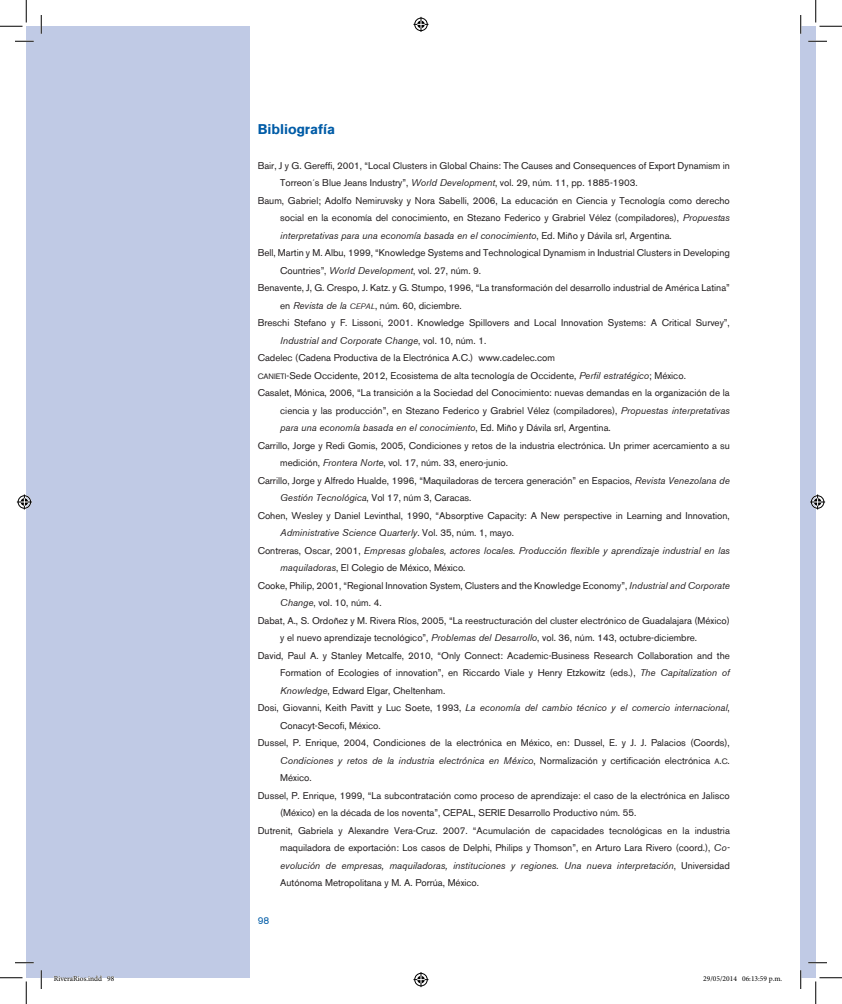
<style>
.page{position:relative;width:842px;height:1004px;background:#fff}
.page>*{position:absolute;margin:0;border:0;box-sizing:border-box;transform-origin:0 0}
.t1{font:700 13.75px "Akzidenz Grotesk BE";color:#005ca7}
.t2{font:10px "Akzidenz Grotesk BE";color:#005ca7}
.t3{font:9.75px "Akzidenz Grotesk BE";color:#231f20}
.t4{font:italic 9.75px "Akzidenz Grotesk BE";color:#231f20}
.t5{font:7.5px "Minion Pro";color:#000}
.s1{font-style:italic}
.s2{font-style:normal}
.s3{font-family:"Akzidenz Grotesk BE It SC800";font-size:7.75px}
.s4{font-family:"Akzidenz Grotesk BE Regular SC800";font-size:7.75px}
.s5{font-family:"Akzidenz Grotesk BE Regular SC800";font-style:normal;font-size:7.75px}
.s6{font-family:"Akzidenz Grotesk BE Regular SC800";font-style:normal}
</style>
<div class="page">
<div style="left:801px;top:26px;width:15px;height:952px;background:#c0cae5"></div>
<div style="left:26px;top:26px;width:224px;height:952px;background:#c0cae5"></div>
<svg style="left:15px;top:40px;width:19px;height:2px"></svg>
<svg style="left:808px;top:40px;width:19px;height:2px"></svg>
<svg style="left:15px;top:962px;width:19px;height:1px"></svg>
<svg style="left:808px;top:962px;width:19px;height:1px"></svg>
<svg style="left:40px;top:15px;width:2px;height:19px"></svg>
<svg style="left:40px;top:970px;width:2px;height:19px"></svg>
<svg style="left:800px;top:15px;width:1px;height:19px"></svg>
<svg style="left:800px;top:970px;width:1px;height:19px"></svg>
<svg style="left:0;top:0;width:27px;height:27px"></svg>
<svg style="left:0;top:977px;width:27px;height:27px"></svg>
<svg style="left:815px;top:0;width:27px;height:27px"></svg>
<svg style="left:815px;top:977px;width:27px;height:27px"></svg>
<svg style="left:413px;top:17px;width:15px;height:15px"></svg>
<svg style="left:413px;top:972px;width:15px;height:15px"></svg>
<svg style="left:17px;top:494px;width:15px;height:15px"></svg>
<svg style="left:810px;top:494px;width:15px;height:15px"></svg>
<svg style="left:54px;top:975px;width:61px;height:3px"></svg>
<h1 class="t1" style="left:258px;top:121px;width:79px">Bibliografía</h1>
<p class="t3" style="left:258px;top:160px;width:474px">Bair, J y G. Gereffi, 2001, “Local Clusters in Global Chains: The Causes and Consequences of Export Dynamism in</p>
<p class="t3" style="left:280px;top:177px;width:359px">Torreon´s Blue Jeans Industry”, <span class="s1">World Development</span>, vol. 29, núm. 11, pp. 1885-1903.</p>
<p class="t3" style="left:258px;top:195px;width:474px">Baum, Gabriel; Adolfo Nemiruvsky y Nora Sabelli, 2006, La educación en Ciencia y Tecnología como derecho</p>
<p class="t3" style="left:280px;top:212px;width:451px">social en la economía del conocimiento, en Stezano Federico y Grabriel Vélez (compiladores), <span class="s1">Propuestas</span></p>
<p class="t4" style="left:280px;top:229px;width:393px">interpretativas para una economía basada en el conocimiento<span class="s2">, Ed. Miño y Dávila srl, Argentina.</span></p>
<p class="t3" style="left:258px;top:247px;width:474px">Bell, Martin y M. Albu, 1999, “Knowledge Systems and Technological Dynamism in Industrial Clusters in Developing</p>
<p class="t3" style="left:280px;top:265px;width:202px">Countries”, <span class="s1">World Development</span>, vol. 27, núm. 9.</p>
<p class="t3" style="left:258px;top:282px;width:474px">Benavente, J, G. Crespo, J. Katz. y G. Stumpo, 1996, “La transformación del desarrollo industrial de América Latina”</p>
<p class="t3" style="left:280px;top:300px;width:183px">en <span class="s1">Revista de la</span> <span class="s3">CEPAL</span>, núm. 60, diciembre.</p>
<p class="t3" style="left:258px;top:317px;width:474px">Breschi Stefano y F. Lissoni, 2001. Knowledge Spillovers and Local Innovation Systems: A Critical Survey”,</p>
<p class="t4" style="left:280px;top:334px;width:208px">Industrial and Corporate Change<span class="s2">, vol. 10, núm. 1.</span></p>
<p class="t3" style="left:258px;top:352px;width:299px">Cadelec (Cadena Productiva de la Electrónica A.C.) www.cadelec.com</p>
<p class="t3" style="left:258px;top:370px;width:430px"><span class="s4">CANIETI</span>-Sede Occidente, 2012, Ecosistema de alta tecnología de Occidente, <span class="s1">Perfil estratégico</span>; México.</p>
<p class="t3" style="left:258px;top:387px;width:473px">Casalet, Mónica, 2006, “La transición a la Sociedad del Conocimiento: nuevas demandas en la organización de la</p>
<p class="t3" style="left:280px;top:405px;width:451px">ciencia y las producción”, en Stezano Federico y Grabriel Vélez (compiladores), <span class="s1">Propuestas interpretativas</span></p>
<p class="t4" style="left:280px;top:422px;width:332px">para una economía basada en el conocimiento<span class="s2">, Ed. Miño y Dávila srl, Argentina.</span></p>
<p class="t3" style="left:258px;top:440px;width:474px">Carrillo, Jorge y Redi Gomis, 2005, Condiciones y retos de la industria electrónica. Un primer acercamiento a su</p>
<p class="t3" style="left:280px;top:457px;width:229px">medición, <span class="s1">Frontera Norte</span>, vol. 17, núm. 33, enero-junio.</p>
<p class="t3" style="left:258px;top:475px;width:474px">Carrillo, Jorge y Alfredo Hualde, 1996, “Maquiladoras de tercera generación” en Espacios, <span class="s1">Revista Venezolana de</span></p>
<p class="t3" style="left:280px;top:492px;width:193px"><span class="s1">Gestión Tecnológica</span>, Vol 17, núm 3, Caracas.</p>
<p class="t3" style="left:258px;top:510px;width:473px">Cohen, Wesley y Daniel Levinthal, 1990, “Absorptive Capacity: A New perspective in Learning and Innovation,</p>
<p class="t4" style="left:280px;top:527px;width:235px">Administrative Science Quarterly<span class="s2">. Vol. 35, núm. 1, mayo.</span></p>
<p class="t4" style="left:258px;top:544px;width:474px"><span class="s2">Contreras, Oscar, 2001,</span> Empresas globales, actores locales. Producción flexible y aprendizaje industrial en las</p>
<p class="t3" style="left:280px;top:562px;width:187px"><span class="s1">maquiladoras</span>, El Colegio de México, México.</p>
<p class="t3" style="left:258px;top:580px;width:473px">Cooke, Philip, 2001, “Regional Innovation System, Clusters and the Knowledge Economy”, <span class="s1">Industrial and Corporate</span></p>
<p class="t3" style="left:280px;top:597px;width:103px"><span class="s1">Change</span>, vol. 10, núm. 4.</p>
<p class="t3" style="left:258px;top:615px;width:474px">Dabat, A., S. Ordoñez y M. Rivera Ríos, 2005, “La reestructuración del cluster electrónico de Guadalajara (México)</p>
<p class="t3" style="left:280px;top:632px;width:418px">y el nuevo aprendizaje tecnológico”, <span class="s1">Problemas del Desarrollo</span>, vol. 36, núm. 143, octubre-diciembre.</p>
<p class="t3" style="left:258px;top:650px;width:474px">David, Paul A. y Stanley Metcalfe, 2010, “Only Connect: Academic-Business Research Collaboration and the</p>
<p class="t3" style="left:280px;top:667px;width:451px">Formation of Ecologies of innovation”, en Riccardo Viale y Henry Etzkowitz (eds.), <span class="s1">The Capitalization of</span></p>
<p class="t3" style="left:280px;top:685px;width:167px"><span class="s1">Knowledge</span>, Edward Elgar, Cheltenham.</p>
<p class="t4" style="left:258px;top:702px;width:474px"><span class="s2">Dosi, Giovanni, Keith Pavitt y Luc Soete, 1993,</span> La economía del cambio técnico y el comercio internacional<span class="s2">,</span></p>
<p class="t3" style="left:280px;top:720px;width:102px">Conacyt-Secofi, México.</p>
<p class="t3" style="left:258px;top:737px;width:473px">Dussel, P. Enrique, 2004, Condiciones de la electrónica en México, en: Dussel, E. y J. J. Palacios (Coords),</p>
<p class="t4" style="left:280px;top:754px;width:451px">Condiciones y retos de la industria electrónica en México<span class="s2">, Normalización y certificación electrónica</span> <span class="s5">A</span><span class="s6">.</span><span class="s5">C</span><span class="s2">.</span></p>
<p class="t3" style="left:280px;top:772px;width:33px">México.</p>
<p class="t3" style="left:258px;top:790px;width:473px">Dussel, P. Enrique, 1999, “La subcontratación como proceso de aprendizaje: el caso de la electrónica en Jalisco</p>
<p class="t3" style="left:280px;top:807px;width:358px">(México) en la década de los noventa”, CEPAL, SERIE Desarrollo Productivo núm. 55.</p>
<p class="t3" style="left:258px;top:825px;width:474px">Dutrenit, Gabriela y Alexandre Vera-Cruz. 2007. “Acumulación de capacidades tecnológicas en la industria</p>
<p class="t3" style="left:280px;top:842px;width:450px">maquiladora de exportación: Los casos de Delphi, Philips y Thomson”, en Arturo Lara Rivero (coord.), <span class="s1">Co-</span></p>
<p class="t4" style="left:280px;top:859px;width:451px">evolución de empresas, maquiladoras, instituciones y regiones. Una nueva interpretación<span class="s2">, Universidad</span></p>
<p class="t3" style="left:280px;top:877px;width:200px">Autónoma Metropolitana y M. A. Porrúa, México.</p>
<p class="t2" style="left:258px;top:915px;width:13px">98</p>
<p class="t5" style="left:54px;top:974px;width:62px">RiveraRios.indd 98</p>
<p class="t5" style="left:703px;top:974px;width:81px">29/05/2014 06:13:59 p.m.</p>
</div>
